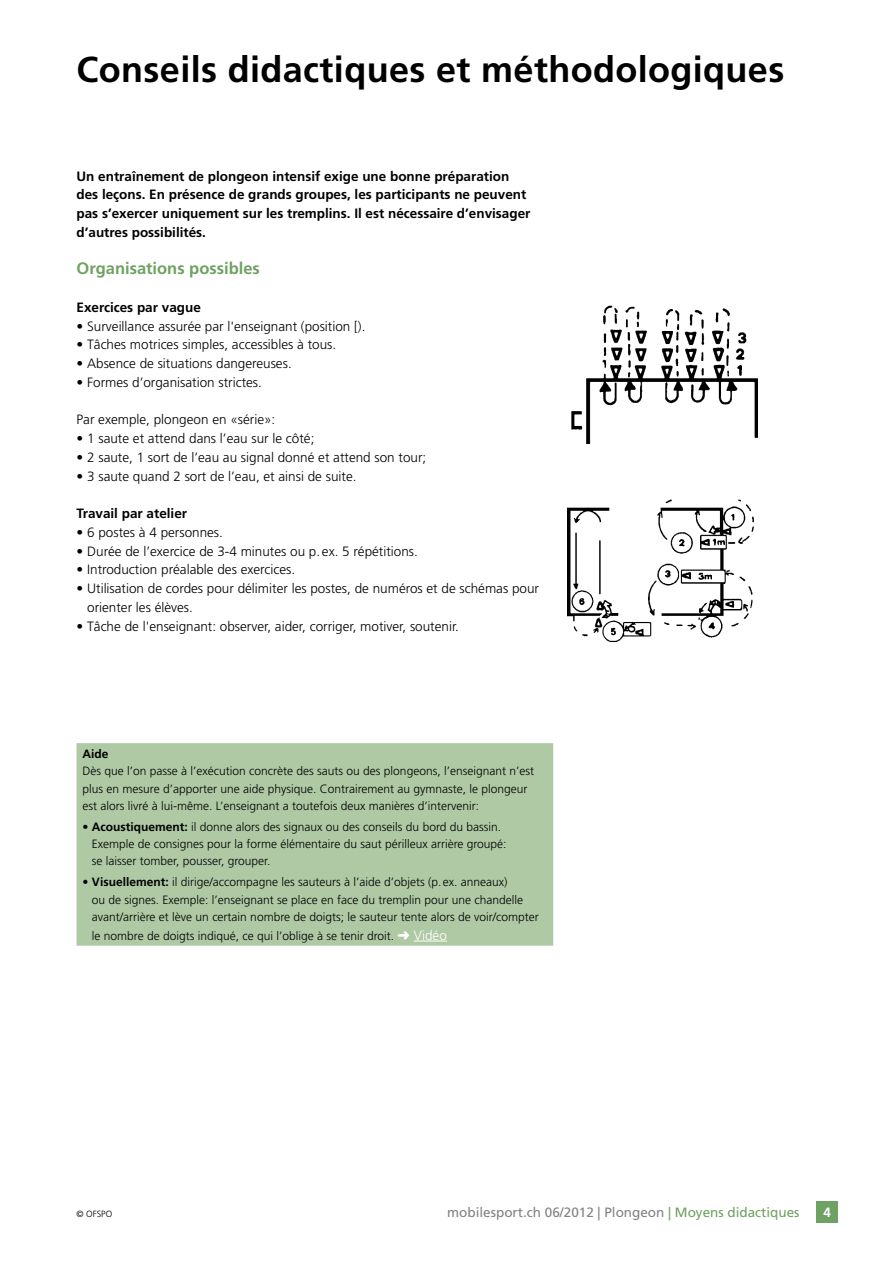
<style>
.page{position:relative;width:893px;height:1263px;background:#fff}
.page>*{position:absolute;margin:0;border:0;box-sizing:border-box;transform-origin:0 0}
._1_Haupttitel{font:700 36px "Frutiger LT";letter-spacing:.01em;color:#000}
._3_Titel_gruen{font:700 16.5px "Frutiger LT";color:#6fa162}
.Grundtext_f_Aufzählu{font:300 13.5px/18.8px "Frutiger LT";color:#000}
.Lead{font:700 13.5px/18.8px "Frutiger LT";color:#000}
.t1{font:13.5px "Frutiger LT";color:#808285}
.t2{font:700 13.5px "Frutiger LT";color:#fff}
.Tabelle_f{font:300 12px/17.2px "Frutiger LT";color:#000}
.Tabellensatz_deutsch{font:700 12px "Frutiger LT";color:#000}
.t3{font:300 9px "Frutiger LT";color:#000}
.s1{font-weight:700}
.s2{color:#fff}
.s3{font-size:13.5px;color:#fff}
.s4{color:#6fa162}
</style>
<div class="page">
<div style="left:816px;top:1201px;width:22px;height:21px;background:#6fa162"></div>
<img style="left:572px;top:305px;width:186px;height:138px">
<img style="left:568px;top:499px;width:186px;height:143px">
<div style="left:77px;top:743px;width:476px;height:203px;background:#afc9a5"></div>
<hr style="left:414px;top:941px;width:33px;height:1px;background:#fff">
<p class="_1_Haupttitel" style="left:77px;top:49px;width:709px">Conseils didactiques et méthodologiques</p>
<p class="Lead" style="left:77px;top:167px;width:455px">Un entraînement de plongeon intensif exige une bonne préparation des leçons. En présence de grands groupes, les participants ne peuvent pas s’exercer uniquement sur les tremplins. Il est nécessaire d’envisager d’autres possibilités.</p>
<p class="_3_Titel_gruen" style="left:77px;top:259px;width:185px">Organisations possibles</p>
<p class="Lead" style="left:77px;top:298px;width:126px">Exercices par vague</p>
<p class="Grundtext_f_Aufzählu" style="left:77px;top:317px;width:290px">• Surveillance assurée par l'enseignant (position [).</p>
<p class="Grundtext_f_Aufzählu" style="left:77px;top:335px;width:261px">• Tâches motrices simples, accessibles à tous.</p>
<p class="Grundtext_f_Aufzählu" style="left:77px;top:354px;width:217px">• Absence de situations dangereuses.</p>
<p class="Grundtext_f_Aufzählu" style="left:77px;top:373px;width:187px">• Formes d’organisation strictes.</p>
<p class="Grundtext_f_Aufzählu" style="left:77px;top:410px;width:200px">Par exemple, plongeon en «série»:</p>
<p class="Grundtext_f_Aufzählu" style="left:77px;top:429px;width:239px">• 1 saute et attend dans l’eau sur le côté;</p>
<p class="Grundtext_f_Aufzählu" style="left:77px;top:448px;width:351px">• 2 saute, 1 sort de l’eau au signal donné et attend son tour;</p>
<p class="Grundtext_f_Aufzählu" style="left:77px;top:467px;width:281px">• 3 saute quand 2 sort de l’eau, et ainsi de suite.</p>
<p class="Lead" style="left:77px;top:504px;width:112px">Travail par atelier</p>
<p class="Grundtext_f_Aufzählu" style="left:77px;top:523px;width:148px">• 6 postes à 4 personnes.</p>
<p class="Grundtext_f_Aufzählu" style="left:77px;top:542px;width:343px">• Durée de l’exercice de 3-4 minutes ou p.ex. 5 répétitions.</p>
<p class="Grundtext_f_Aufzählu" style="left:77px;top:560px;width:220px">• Introduction préalable des exercices.</p>
<p class="Grundtext_f_Aufzählu" style="left:87px;top:579px;width:453px;text-indent:-11px">• Utilisation de cordes pour délimiter les postes, de numéros et de schémas pour orienter les élèves.</p>
<p class="Grundtext_f_Aufzählu" style="left:77px;top:617px;width:384px">• Tâche de l'enseignant: observer, aider, corriger, motiver, soutenir.</p>
<p class="Tabellensatz_deutsch" style="left:83px;top:747px;width:28px">Aide</p>
<p class="Tabelle_f" style="left:83px;top:763px;width:453px">Dès que l’on passe à l’exécution concrète des sauts ou des plongeons, l’enseignant n’est plus en mesure d’apporter une aide physique. Contrairement au gymnaste, le plongeur est alors livré à lui-même. L’enseignant a toutefois deux manières d’intervenir:</p>
<p class="Tabelle_f" style="left:92px;top:818px;width:416px;text-indent:-9px"><span class="s1">• Acoustiquement:</span> il donne alors des signaux ou des conseils du bord du bassin.<br>Exemple de consignes pour la forme élémentaire du saut périlleux arrière groupé: se laisser tomber, pousser, grouper.</p>
<p class="Tabelle_f" style="left:92px;top:874px;width:448px;text-indent:-9px"><span class="s1">• Visuellement:</span> il dirige/accompagne les sauteurs à l’aide d’objets (p.ex. anneaux)<br>ou de signes. Exemple: l’enseignant se place en face du tremplin pour une chandelle avant/arrière et lève un certain nombre de doigts; le sauteur tente alors de voir/compter</p>
<p class="Tabelle_f" style="left:92px;top:927px;width:357px">le nombre de doigts indiqué, ce qui l’oblige à se tenir droit. <span class="s2">➜</span> <span class="s3">Vidéo</span></p>
<p class="t3" style="left:77px;top:1209px;width:37px">© OFSPO</p>
<p class="t1" style="left:447px;top:1204px;width:354px">mobilesport.ch 06/2012 | Plongeon <span class="s4">| Moyens didactiques</span></p>
<p class="t2" style="left:823px;top:1204px;width:9px">4</p>
</div>
